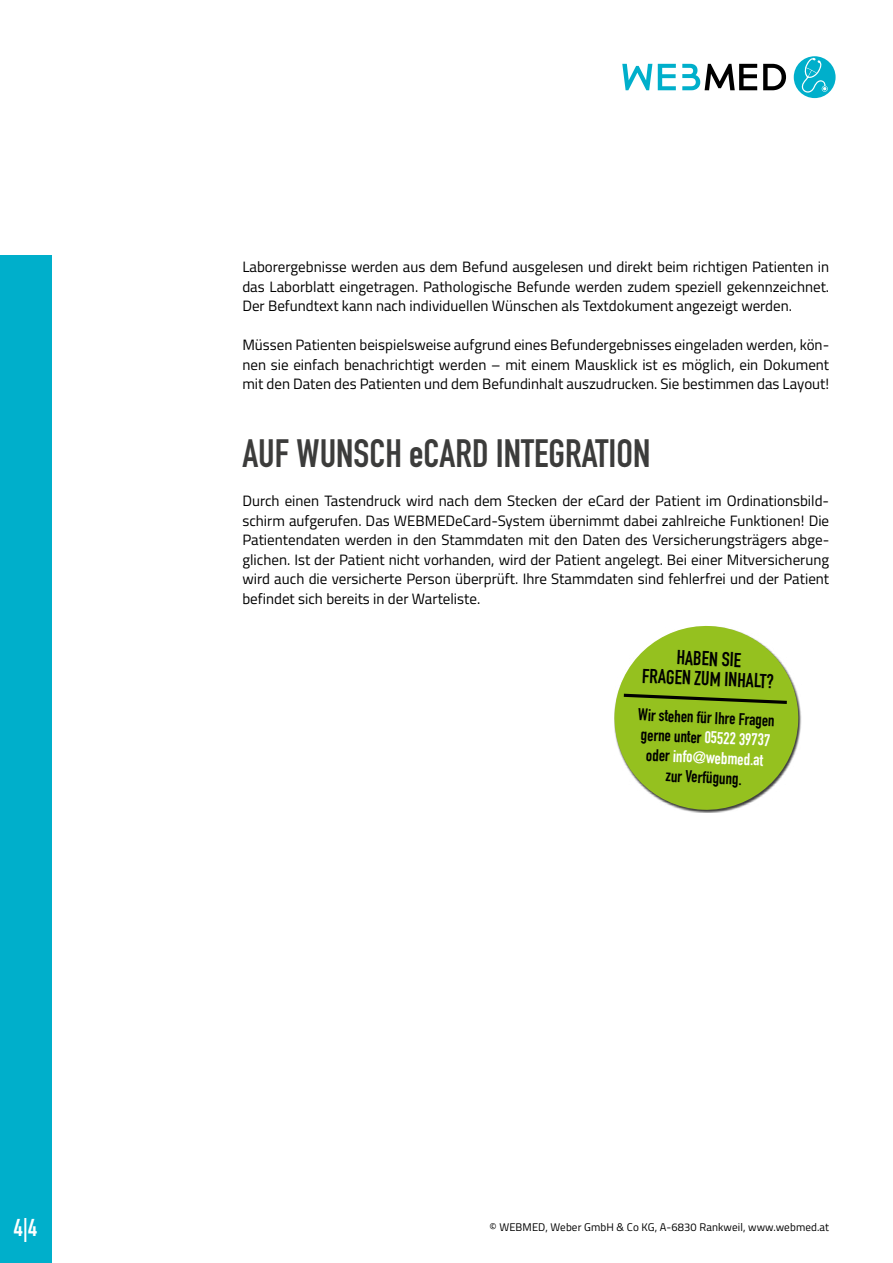
<style>
.page{position:relative;width:893px;height:1263px;background:#fff}
.page>*{position:absolute;margin:0;border:0;box-sizing:border-box;transform-origin:0 0}
.t1{font:39px "DIN Engschrift";color:#3c3c3b}
.t2{font:24px "DIN Engschrift";color:#fff}
.t3{font:19.95px/20px "DIN Engschrift";color:#000;text-align:center}
.t4{font:16.8px/20px "DIN Engschrift";color:#000;text-align:center}
.t5{font:15px/19.5px "Titillium Web";color:#000;text-align:justify}
.t6{font:11.1px "Titillium Web";letter-spacing:.01em;color:#000}
.s1{color:#fff}
</style>
<div class="page">
<svg style="left:658px;top:64px;width:18px;height:26px"></svg>
<svg style="left:622px;top:64px;width:30px;height:26px"></svg>
<svg style="left:763px;top:64px;width:23px;height:26px"></svg>
<svg style="left:682px;top:64px;width:75px;height:26px"></svg>
<div style="left:794px;top:56px;width:42px;height:42px;background:#00afcb;border-radius:50%"></div>
<svg style="left:801px;top:58px;width:27px;height:35px"></svg>
<div style="left:0;top:255px;width:51px;height:1008px;background:#00afcb"></div>
<svg style="left:614px;top:625px;width:186px;height:187px"></svg>
<h2 class="t2" style="left:14px;top:1213px;width:25px">4|4</h2>
<p class="t5" style="left:242px;top:256px;width:588px">Laborergebnisse werden aus dem Befund ausgelesen und direkt beim richtigen Patienten in das Laborblatt eingetragen. Pathologische Befunde werden zudem speziell gekennzeichnet.<br>Der Befundtext kann nach individuellen Wünschen als Textdokument angezeigt werden.</p>
<p class="t5" style="left:242px;top:334px;width:588px">Müssen Patienten beispielsweise aufgrund eines Befundergebnisses eingeladen werden, kön&shy;nen sie einfach benachrichtigt werden – mit einem Mausklick ist es möglich, ein Dokument mit den Daten des Patienten und dem Befundinhalt auszudrucken. Sie bestimmen das Layout!</p>
<h1 class="t1" style="left:242px;top:431px;width:409px">AUF WUNSCH eCARD INTEGRATION</h1>
<p class="t5" style="left:242px;top:490px;width:588px">Durch einen Tastendruck wird nach dem Stecken der eCard der Patient im Ordinationsbild&shy;schirm aufgerufen. Das WEBMEDeCard-System übernimmt dabei zahlreiche Funktionen! Die Patientendaten werden in den Stammdaten mit den Daten des Versicherungsträgers abge&shy;glichen. Ist der Patient nicht vorhanden, wird der Patient angelegt. Bei einer Mitversicherung wird auch die versicherte Person überprüft. Ihre Stammdaten sind fehlerfrei und der Patient befindet sich bereits in der Warteliste.</p>
<h3 class="t3" style="left:643px;top:646px;width:133px;rotate:2deg">HABEN SIE<br>FRAGEN ZUM INHALT?</h3>
<p class="t4" style="left:638px;top:705px;width:138px;rotate:2deg">Wir stehen für Ihre Fragen gerne unter <span class="s1">05522 39737 </span>oder <span class="s1">info@webmed.at </span>zur Verfügung.</p>
<p class="t6" style="left:490px;top:1219px;width:341px">© WEBMED, Weber GmbH &amp; Co KG, A-6830 Rankweil, www.webmed.at</p>
</div>
